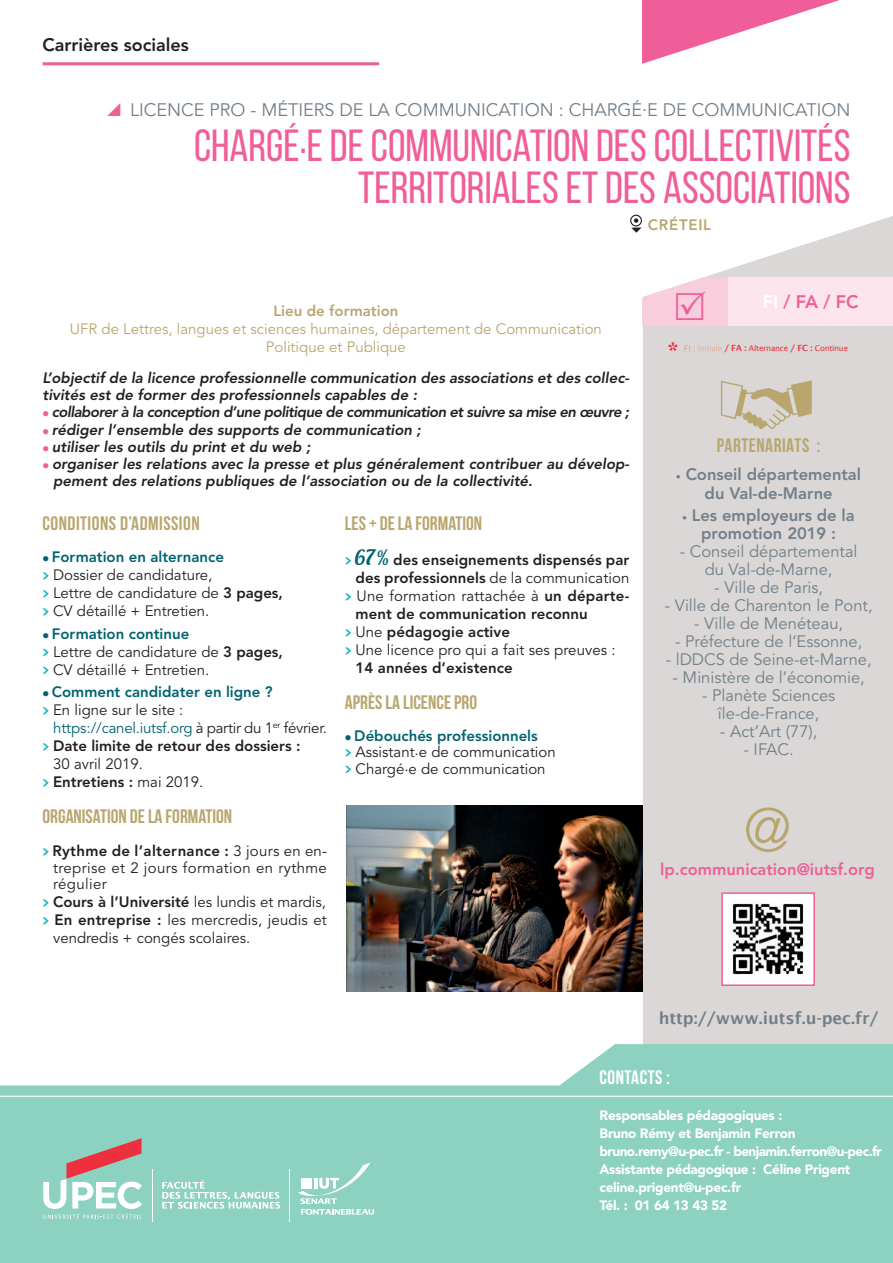
<style>
.page{position:relative;width:893px;height:1263px;background:#fff}
.page>*{position:absolute;margin:0;border:0;box-sizing:border-box;transform-origin:0 0}
.t1{font:300 60px "Avenir LT Std";color:#b9a66f}
.t2{font:45px/42px "Bebas Neue";color:#f05e99;text-align:right}
.t3{font:600 24px "Lucida Sans";color:#ee2f3e}
.t4{font:700 19.5px "Bebas Neue";color:#b9a66f}
.t5{font:700 19.5px "Bebas Neue";letter-spacing:.025em;color:#b9a66f}
.t6{font:700 19.5px "Bebas Neue";letter-spacing:.025em;color:#fff}
.t7{font:18px "Avenir LT Std";color:#727f8a}
.t8{font:800 18px "Avenir LT Std";color:#231f20}
.t9{font:800 18px "Avenir LT Std";color:#f05e99}
.t10{font:16.5px/18px "Avenir LT Std";color:#727f8a;text-align:center}
.t11{font:800 16.5px/18px "Avenir LT Std";color:#727f8a;text-align:center}
.t12{font:800 16.5px "Avenir LT Std";color:#f05e99}
.t13{font:600 16.5px "Lucida Sans";color:#727f8a}
.t14{font:15px/18px "Avenir LT Std";color:#231f20}
.t15{font:italic 800 15px/17.2px "Avenir LT Std";color:#231f20}
.t16{font:800 15px/18px "Avenir LT Std";letter-spacing:.005em;color:#231f20}
.t17{font:15px/18px "Avenir LT Std";color:#b9a66f;text-align:center}
.t18{font:italic 800 15px "Avenir LT Std";letter-spacing:-.035em;color:#231f20}
.t19{font:800 15px "Avenir LT Std";color:#b9a66f}
.t20{font:800 15px "Avenir LT Std";letter-spacing:.05em;color:#b9a66f}
.t21{font:900 13.5px/18px "Avenir LT Std";letter-spacing:-.02em;color:#fff}
.t22{font:7.95px "Lucida Sans";letter-spacing:-.025em;color:#ee2f3e}
.s1{color:#f05e99}
.s2{color:#006372}
.s3{font-weight:800;color:#006372}
.s4{font-weight:800}
.s5{font-family:"Lobster 1.3";font-weight:400;font-size:21px;color:#006372}
.s6{font-weight:400}
.s7{color:#fff}
.s8{font-weight:600;font-size:8.55px}
</style>
<div class="page">
<svg style="left:43px;top:572px;width:6px;height:7px"></svg>
<svg style="left:345px;top:557px;width:6px;height:7px"></svg>
<svg style="left:43px;top:590px;width:6px;height:7px"></svg>
<svg style="left:43px;top:608px;width:6px;height:7px"></svg>
<svg style="left:43px;top:649px;width:6px;height:7px"></svg>
<svg style="left:43px;top:667px;width:6px;height:7px"></svg>
<svg style="left:43px;top:707px;width:6px;height:7px"></svg>
<svg style="left:43px;top:743px;width:6px;height:7px"></svg>
<svg style="left:43px;top:779px;width:6px;height:7px"></svg>
<svg style="left:43px;top:848px;width:6px;height:7px"></svg>
<svg style="left:43px;top:899px;width:6px;height:7px"></svg>
<svg style="left:43px;top:917px;width:6px;height:7px"></svg>
<svg style="left:345px;top:593px;width:6px;height:7px"></svg>
<svg style="left:345px;top:629px;width:6px;height:7px"></svg>
<svg style="left:345px;top:647px;width:6px;height:7px"></svg>
<svg style="left:345px;top:749px;width:6px;height:7px"></svg>
<svg style="left:345px;top:766px;width:6px;height:7px"></svg>
<svg style="left:642px;top:0;width:198px;height:64px"></svg>
<div style="left:643px;top:216px;width:250px;height:828px;background:#dad7d6"></div>
<svg style="left:630px;top:215px;width:12px;height:18px"></svg>
<hr style="left:43px;top:62px;width:336px;height:3px;background:#f05e99">
<div style="left:728px;top:277px;width:165px;height:49px;background:#fce5ec"></div>
<svg style="left:0;top:1044px;width:893px;height:219px;fill:#8dd1c0"></svg>
<hr style="left:0;top:1096px;width:893px;height:1px;background:#fff">
<svg style="left:721px;top:380px;width:91px;height:49px"></svg>
<svg style="left:684px;top:345px;width:38px;height:6px"></svg>
<hr style="left:152px;top:1169px;width:1px;height:52px;background:#fff">
<hr style="left:289px;top:1169px;width:1px;height:52px;background:#fff">
<svg style="left:162px;top:1180px;width:118px;height:29px"></svg>
<svg style="left:43px;top:1138px;width:99px;height:81px"></svg>
<svg style="left:298px;top:1162px;width:76px;height:53px"></svg>
<img style="left:724px;top:895px;width:88px;height:88px">
<div style="left:721px;top:892px;width:94px;height:94px;border:2px solid #f05e99"></div>
<img style="left:346px;top:805px;width:296px;height:187px">
<svg style="left:642px;top:277px;width:86px;height:49px"></svg>
<p class="t8" style="left:43px;top:38px;width:148px">Carrières sociales</p>
<p class="t7" style="left:130px;top:102px;width:722px">LICENCE PRO - MÉTIERS DE LA COMMUNICATION : CHARGÉ.E DE COMMUNICATION</p>
<h2 class="t2" style="left:194px;top:124px;width:658px">CHARGÉ.EDECOMMUNICATION DESCOLLECTIVITÉS<br>TERRITORIALESETDES ASSOCIATIONS</h2>
<p class="t20" style="left:648px;top:218px;width:65px">CRÉTEIL</p>
<p class="t19" style="left:273px;top:305px;width:126px">Lieu de formation</p>
<p class="t17" style="left:70px;top:321px;width:534px">UFR de Lettres, langues et sciences humaines, département de Communication<br>Politique et Publique</p>
<p class="t15" style="left:43px;top:370px;width:588px">L’objectif de la licence professionnelle communication des associations et des collec&shy;tivités est de former des professionnels capables de :</p>
<p class="t18" style="left:43px;top:406px;width:588px"><span class="s1">●</span> collaborer à la conception d’une politique de communication et suivre sa mise en œuvre ;</p>
<p class="t15" style="left:43px;top:422px;width:380px"><span class="s1">●</span> rédiger l’ensemble des supports de communication ;</p>
<p class="t15" style="left:43px;top:439px;width:269px"><span class="s1">●</span> utiliser les outils du print et du web ;</p>
<p class="t15" style="left:53px;top:456px;width:577px;text-indent:-11px"><span class="s1">●</span> organiser les relations avec la presse et plus généralement contribuer au dévelop&shy;pement des relations publiques de l’association ou de la collectivité.</p>
<h3 class="t5" style="left:43px;top:512px;width:159px">CONDITIONS D’ADMISSION</h3>
<p class="t14" style="left:53px;top:549px;width:231px;text-indent:-11px"><span class="s2">●</span> <span class="s3">Formation en alternance<br></span>Dossier de candidature,<br>Lettre de candidature de <span class="s4">3 pages,<br></span>CV détaillé + Entretien.</p>
<p class="t14" style="left:53px;top:625px;width:231px;text-indent:-11px"><span class="s2">●</span> <span class="s3">Formation continue<br></span>Lettre de candidature de <span class="s4">3 pages,<br></span>CV détaillé + Entretien.</p>
<p class="t14" style="left:53px;top:684px;width:275px;text-indent:-11px"><span class="s2">●</span> <span class="s3">Comment candidater en ligne ?<br></span>En ligne sur le site :<br><span class="s2">https://canel.iutsf.org</span> à partir du 1<sup>er</sup> février.<br><span class="s4">Date limite de retour des dossiers :</span></p>
<p class="t14" style="left:53px;top:756px;width:152px">30 avril 2019.<br><span class="s4">Entretiens :</span> mai 2019.</p>
<h3 class="t4" style="left:43px;top:805px;width:191px">ORGANISATION DELA FORMATION</h3>
<p class="t14" style="left:52px;top:844px;width:276px;line-height:16.5px;text-align:justify"><span class="s4">Rythme de l’alternance :</span> 3 jours en en&shy;treprise et 2 jours formation en rythme régulier</p>
<p class="t14" style="left:53px;top:894px;width:275px;text-align:justify"><span class="s4">Cours à l’Université</span> les lundis et mardis, <span class="s4">En entreprise :</span> les mercredis, jeudis et vendredis + congés scolaires.</p>
<h3 class="t4" style="left:345px;top:512px;width:139px">LES + DE LA FORMATION</h3>
<p class="t16" style="left:355px;top:552px;width:276px"><span class="s5">67%</span> des enseignements dispensés par des professionnels <span class="s6">de la communication Une formation rattachée à</span> un départe&shy;ment de communication reconnu<br><span class="s6">Une</span> pédagogie active<br><span class="s6">Une licence pro qui a fait ses preuves :</span></p>
<p class="t16" style="left:356px;top:660px;width:159px">14 années d’existence</p>
<h3 class="t4" style="left:345px;top:691px;width:134px">APRÈSLA LICENCEPRO</h3>
<p class="t14" style="left:355px;top:728px;width:202px;line-height:16.5px;text-indent:-11px"><span class="s2">●</span> <span class="s3">Débouchés professionnels<br></span>Assistant.e de communication<br>Chargé.e de communication</p>
<p class="t9" style="left:763px;top:294px;width:97px"><span class="s7">FI</span>/FA/FC</p>
<h3 class="t3" style="left:668px;top:337px;width:13px">*</h3>
<p class="t22" style="left:724px;top:344px;width:125px"><span class="s8">/ FA :</span> Alternance <span class="s8">/ FC :</span> Continue</p>
<h3 class="t5" style="left:717px;top:434px;width:105px">PARTENARIATS :</h3>
<p class="t11" style="left:676px;top:467px;width:186px">● Conseil départemental du Val-de-Marne</p>
<p class="t11" style="left:683px;top:508px;width:174px">● Les employeurs de la promotion 2019 :</p>
<p class="t10" style="left:680px;top:544px;width:179px">- Conseil départemental du Val-de-Marne,</p>
<p class="t10" style="left:714px;top:580px;width:110px">- Ville de Paris,</p>
<p class="t10" style="left:665px;top:598px;width:209px">- Ville de Charenton le Pont,</p>
<p class="t10" style="left:694px;top:616px;width:150px">- Ville de Menéteau,</p>
<p class="t10" style="left:675px;top:634px;width:189px">- Préfecture de l’Essonne,</p>
<p class="t10" style="left:666px;top:652px;width:207px">- lDDCS de Seine-et-Marne,</p>
<p class="t10" style="left:673px;top:670px;width:194px">- Ministère de l’économie,</p>
<p class="t10" style="left:702px;top:688px;width:135px">- Planète Sciences île-de-France,</p>
<p class="t10" style="left:720px;top:724px;width:99px">- Act’Art (77),</p>
<p class="t10" style="left:744px;top:742px;width:52px">- IFAC.</p>
<h1 class="t1" style="left:743px;top:806px;width:49px">@</h1>
<p class="t12" style="left:660px;top:862px;width:216px">lp.communication@iutsf.org</p>
<p class="t13" style="left:659px;top:1008px;width:221px">http://www.iutsf.u-pec.fr/</p>
<h3 class="t6" style="left:600px;top:1065px;width:72px">CONTACTS :</h3>
<p class="t21" style="left:600px;top:1107px;width:284px">Responsables pédagogiques :<br>Bruno Rémy et Benjamin Ferron bruno.remy@u-pec.fr - benjamin.ferron@u-pec.fr<br>Assistante pédagogique : Céline Prigent celine.prigent@u-pec.fr<br>Tél. : 01 64 13 43 52</p>
</div>
